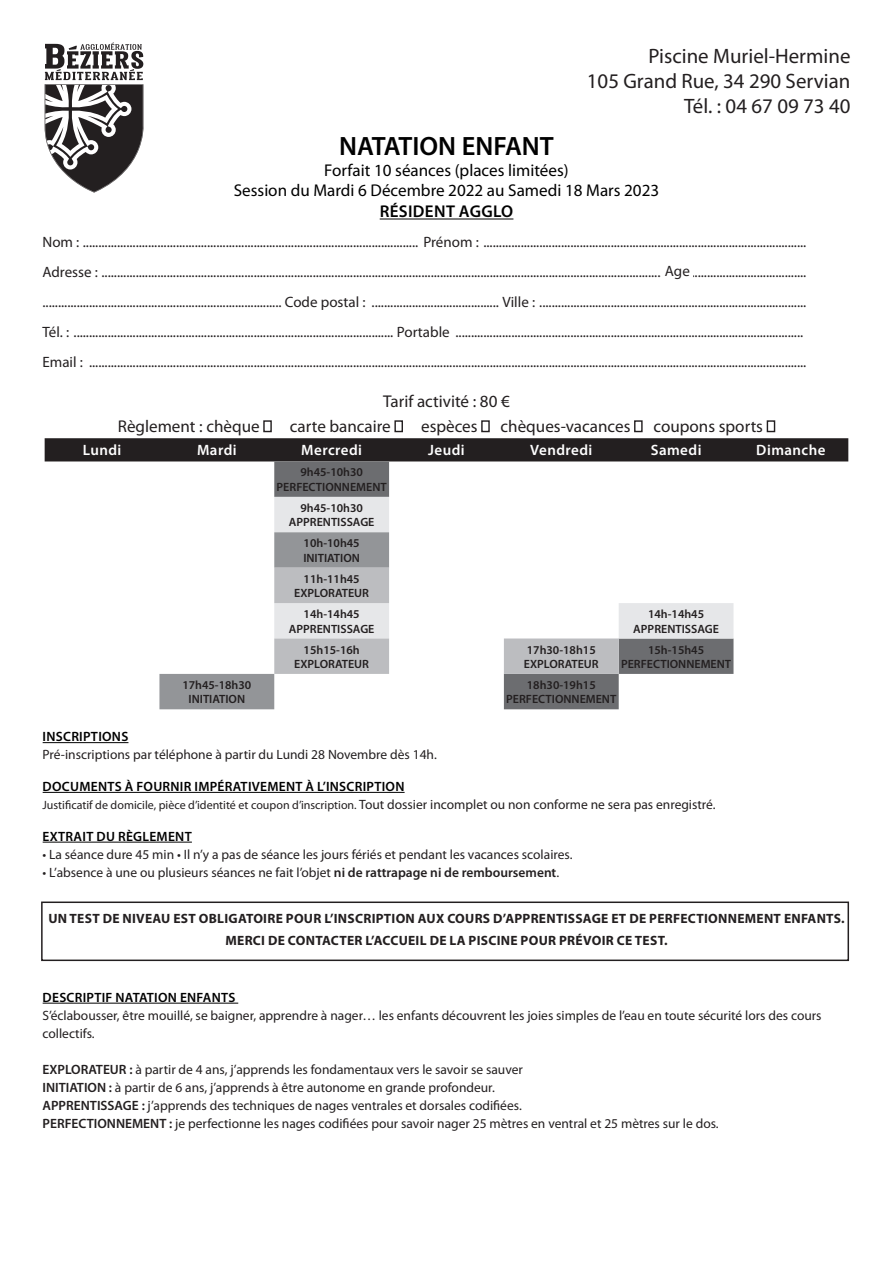
<style>
.page{position:relative;width:893px;height:1263px;background:#fff}
.page>*{position:absolute;margin:0;border:0;box-sizing:border-box;transform-origin:0 0}
.t1{font:600 26.55px "Myriad Pro";color:#000}
.t2{font:20.85px/25px "Myriad Pro";color:#231f20;text-align:right}
.t3{font:17.1px "Myriad Pro";color:#231f20}
.t4{font:17.1px/20.5px "Myriad Pro";color:#000;text-align:center}
.t5{font:600 17.1px "Myriad Pro";letter-spacing:.02em;color:#000}
.t6{font:15px/30px "Myriad Pro";color:#231f20}
.t7{font:600 15px "Myriad Pro";letter-spacing:.03em;color:#fff}
.t8{font:13.5px/18px "Myriad Pro";color:#231f20}
.t9{font:700 13.5px/22.2px "Myriad Pro";letter-spacing:.02em;color:#231f20;text-align:center}
.t10{font:600 13.5px "Myriad Pro";letter-spacing:.02em;color:#000}
.t11{font:600 12px/14.4px "Myriad Pro";color:#231f20;text-align:center}
.t12{font:12px "Myriad Pro";color:#231f20}
.s1{font-size:13.5px}
.s2{font-weight:600}
</style>
<div class="page">
<svg style="left:45px;top:42px;width:99px;height:151px"></svg>
<hr style="left:380px;top:219px;width:133px;height:1px;background:#000">
<hr style="left:43px;top:742px;width:85px;height:1px;background:#000">
<hr style="left:43px;top:792px;width:362px;height:1px;background:#000">
<hr style="left:43px;top:842px;width:149px;height:1px;background:#000">
<hr style="left:43px;top:1003px;width:195px;height:1px;background:#000">
<div style="left:263px;top:420px;width:9px;height:12px;border:1px solid #231f20"></div>
<div style="left:394px;top:420px;width:9px;height:12px;border:1px solid #231f20"></div>
<div style="left:481px;top:420px;width:9px;height:12px;border:1px solid #231f20"></div>
<div style="left:634px;top:420px;width:9px;height:12px;border:1px solid #231f20"></div>
<div style="left:767px;top:420px;width:8px;height:12px;border:1px solid #231f20"></div>
<div style="left:45px;top:438px;width:803px;height:23px;background:#231f20"></div>
<svg style="left:274px;top:461px;width:459px;height:213px"></svg>
<svg style="left:274px;top:497px;width:459px;height:141px"></svg>
<svg style="left:159px;top:532px;width:460px;height:177px"></svg>
<div style="left:41px;top:901px;width:808px;height:60px;border:2px solid #231f20"></div>
<h2 class="t2" style="left:587px;top:43px;width:265px">Piscine Muriel-Hermine<br>105 Grand Rue, 34 290 Servian<br>Tél. : 04 67 09 73 40</h2>
<h1 class="t1" style="left:339px;top:130px;width:216px">NATATION ENFANT</h1>
<p class="t4" style="left:234px;top:160px;width:427px">Forfait 10 séances (places limitées)<br>Session du Mardi 6 Décembre 2022 au Samedi 18 Mars 2023</p>
<p class="t5" style="left:380px;top:201px;width:135px">RÉSIDENT AGGLO</p>
<p class="t6" style="left:43px;top:227px;width:765px">Nom : ............................................................................................................ Prénom : ........................................................................................................<br>Adresse : ................................................................................................................................................................................................................................... ............................................................................. Code postal : ......................................... Ville : ......................................................................................<br>Tél. : ....................................................................................................... Portable ................................................................................................................<br>Email : .......................................................................................................................................................................................................................................</p>
<p class="t3" style="left:383px;top:390px;width:128px">Tarif activité : 80 €</p>
<p class="t3" style="left:118px;top:416px;width:143px">Règlement : chèque</p>
<p class="t3" style="left:290px;top:416px;width:102px">carte bancaire</p>
<p class="t3" style="left:421px;top:416px;width:58px">espèces</p>
<p class="t3" style="left:501px;top:416px;width:131px">chèques-vacances</p>
<p class="t3" style="left:653px;top:416px;width:111px">coupons sports</p>
<p class="t7" style="left:83px;top:441px;width:40px">Lundi</p>
<p class="t7" style="left:197px;top:441px;width:41px">Mardi</p>
<p class="t7" style="left:301px;top:441px;width:62px">Mercredi</p>
<p class="t7" style="left:428px;top:441px;width:38px">Jeudi</p>
<p class="t7" style="left:530px;top:441px;width:64px">Vendredi</p>
<p class="t7" style="left:651px;top:441px;width:52px">Samedi</p>
<p class="t7" style="left:756px;top:441px;width:71px">Dimanche</p>
<p class="t11" style="left:277px;top:465px;width:112px">9h45-10h30<br>PERFECTIONNEMENT</p>
<p class="t11" style="left:289px;top:500px;width:87px">9h45-10h30<br>APPRENTISSAGE</p>
<p class="t11" style="left:303px;top:536px;width:58px;text-align:left">10h-10h45<br>INITIATION</p>
<p class="t11" style="left:294px;top:571px;width:76px">11h-11h45<br>EXPLORATEUR</p>
<p class="t11" style="left:289px;top:607px;width:87px">14h-14h45<br>APPRENTISSAGE</p>
<p class="t11" style="left:633px;top:607px;width:87px">14h-14h45<br>APPRENTISSAGE</p>
<p class="t11" style="left:294px;top:642px;width:76px">15h15-16h<br>EXPLORATEUR</p>
<p class="t11" style="left:524px;top:642px;width:76px;text-align:left">17h30-18h15<br>EXPLORATEUR</p>
<p class="t11" style="left:621px;top:642px;width:112px">15h-15h45<br>PERFECTIONNEMENT</p>
<p class="t11" style="left:182px;top:677px;width:70px">17h45-18h30<br>INITIATION</p>
<p class="t11" style="left:506px;top:677px;width:112px">18h30-19h15<br>PERFECTIONNEMENT</p>
<p class="t10" style="left:43px;top:728px;width:87px">INSCRIPTIONS</p>
<p class="t8" style="left:43px;top:745px;width:396px">Pré-inscriptions par téléphone à partir du Lundi 28 Novembre dès 14h.</p>
<p class="t10" style="left:43px;top:778px;width:363px">DOCUMENTS À FOURNIR IMPÉRATIVEMENT À L’INSCRIPTION</p>
<p class="t12" style="left:43px;top:798px;width:674px">Justificatif de domicile, pièce d’identité et coupon d’inscription. <span class="s1">Tout dossier incomplet ou non conforme ne sera pas enregistré.</span></p>
<p class="t10" style="left:43px;top:828px;width:151px">EXTRAIT DU RÈGLEMENT</p>
<p class="t8" style="left:43px;top:845px;width:531px">• La séance dure 45 min • Il n’y a pas de séance les jours fériés et pendant les vacances scolaires.</p>
<p class="t8" style="left:43px;top:863px;width:518px">• L’absence à une ou plusieurs séances ne fait l’objet <span class="s2">ni de rattrapage ni de remboursement</span>.</p>
<p class="t9" style="left:48px;top:907px;width:798px">UN TEST DE NIVEAU EST OBLIGATOIRE POUR L’INSCRIPTION AUX COURS D’APPRENTISSAGE ET DE PERFECTIONNEMENT ENFANTS.<br>MERCI DE CONTACTER L’ACCUEIL DE LA PISCINE POUR PRÉVOIR CE TEST.</p>
<p class="t6" style="left:665px;top:256px;width:26px">Age</p>
<p class="t10" style="left:43px;top:989px;width:194px">DESCRIPTIF NATATION ENFANTS</p>
<p class="t8" style="left:43px;top:1006px;width:781px">S’éclabousser, être mouillé, se baigner, apprendre à nager… les enfants découvrent les joies simples de l’eau en toute sécurité lors des cours collectifs.</p>
<p class="t8" style="left:43px;top:1060px;width:678px"><span class="s2">EXPLORATEUR :</span> à partir de 4 ans, j’apprends les fondamentaux vers le savoir se sauver<br><span class="s2">INITIATION :</span> à partir de 6 ans, j’apprends à être autonome en grande profondeur.<br><span class="s2">APPRENTISSAGE :</span> j’apprends des techniques de nages ventrales et dorsales codifiées.<br><span class="s2">PERFECTIONNEMENT :</span> je perfectionne les nages codifiées pour savoir nager 25 mètres en ventral et 25 mètres sur le dos.</p>
</div>
